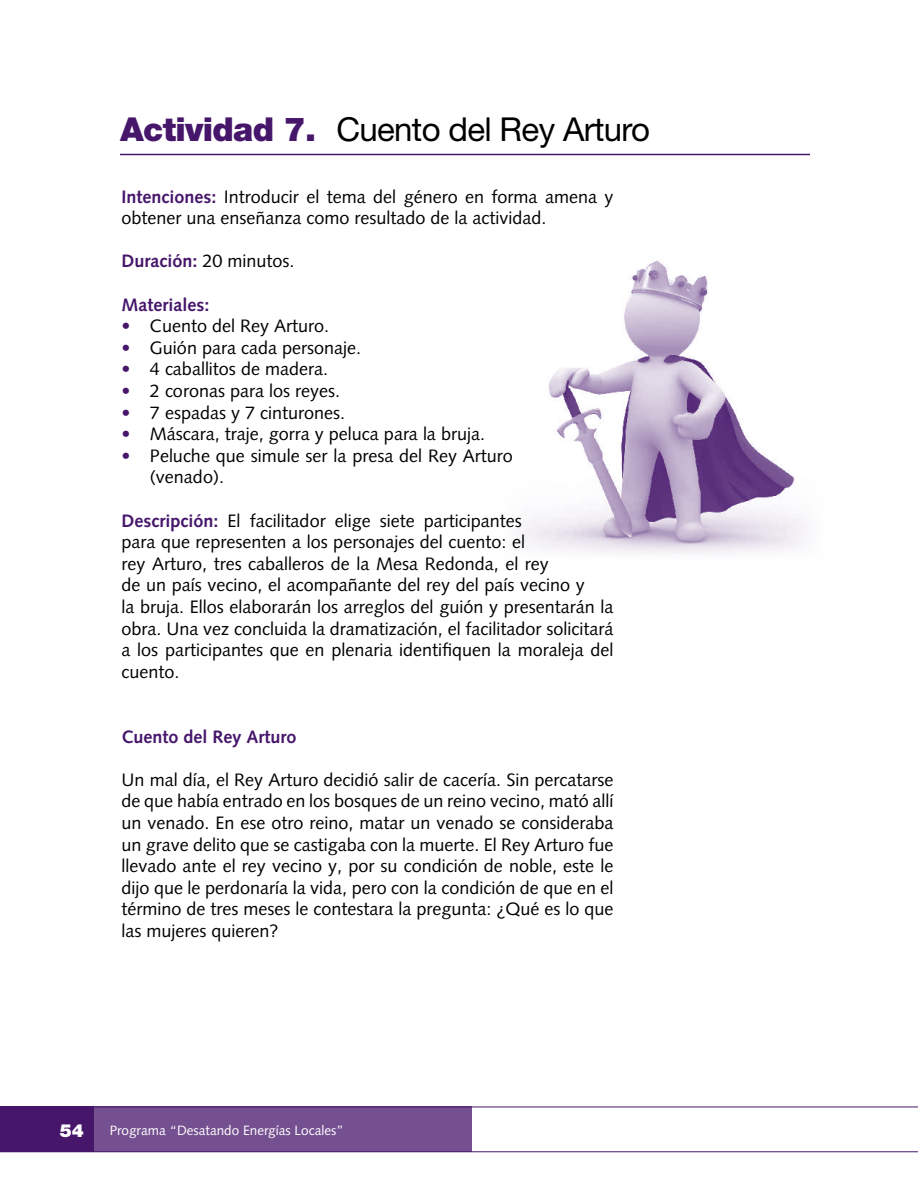
<style>
.page{position:relative;width:918px;height:1188px;background:#fff}
.page>*{position:absolute;margin:0;border:0;box-sizing:border-box;transform-origin:0 0}
.t1{font:33px "Helvetica Neue";letter-spacing:-.02em;color:#000}
.t2{font:18px/21.6px "Syntax";color:#000}
.t3{font:700 18px "Syntax";color:#46166b}
.t4{font:900 18px "Helvetica Neue";color:#fff}
.t5{font:13.5px "Syntax";color:#fff}
.s1{font-weight:900;color:#46166b}
.s2{font-weight:700;color:#46166b}
.s3{color:#46166b}
</style>
<div class="page">
<div style="left:0;top:1107px;width:256px;height:45px;background:#46166b"></div>
<div style="left:94px;top:1107px;width:378px;height:45px;background:#745090"></div>
<hr style="left:0;top:1107px;width:918px;height:1px;background:#46166b">
<hr style="left:0;top:1151px;width:918px;height:1px;background:#46166b">
<img style="left:520px;top:260px;width:287px;height:294px">
<hr style="left:120px;top:154px;width:690px;height:1px;background:#46166b">
<h1 class="t1" style="left:120px;top:109px;width:532px"><span class="s1">Actividad 7.</span> Cuento del Rey Arturo</h1>
<p class="t2" style="left:122px;top:186px;width:493px"><span class="s2">Intenciones:</span> Introducir el tema del género en forma amena y obtener una enseñanza como resultado de la actividad.</p>
<p class="t2" style="left:122px;top:250px;width:175px"><span class="s2">Duración:</span> 20 minutos.</p>
<p class="t3" style="left:122px;top:294px;width:89px">Materiales:</p>
<p class="t2" style="left:122px;top:315px;width:209px"><span class="s3">•</span> Cuento del Rey Arturo.</p>
<p class="t2" style="left:122px;top:337px;width:241px"><span class="s3">•</span> Guión para cada personaje.</p>
<p class="t2" style="left:122px;top:358px;width:208px"><span class="s3">•</span> 4 caballitos de madera.</p>
<p class="t2" style="left:122px;top:380px;width:220px"><span class="s3">•</span> 2 coronas para los reyes.</p>
<p class="t2" style="left:122px;top:402px;width:225px"><span class="s3">•</span> 7 espadas y 7 cinturones.</p>
<p class="t2" style="left:122px;top:423px;width:365px"><span class="s3">•</span> Máscara, traje, gorra y peluca para la bruja.</p>
<p class="t2" style="left:150px;top:445px;width:364px;text-indent:-28px"><span class="s3">•</span> Peluche que simule ser la presa del Rey Arturo (venado).</p>
<p class="t2" style="left:122px;top:510px;width:493px"><span class="s2">Descripción:</span> El facilitador elige siete participantes<br>para que representen a los personajes del cuento: el<br>rey Arturo, tres caballeros de la Mesa Redonda, el rey<br>de un país vecino, el acompañante del rey del país vecino y<br>la bruja. Ellos elaborarán los arreglos del guión y presentarán la obra. Una vez concluida la dramatización, el facilitador solicitará a los participantes que en plenaria identifiquen la moraleja del cuento.</p>
<p class="t3" style="left:122px;top:726px;width:177px">Cuento del Rey Arturo</p>
<p class="t2" style="left:122px;top:769px;width:494px;text-align:justify">Un mal día, el Rey Arturo decidió salir de cacería. Sin percatarse de que había entrado en los bosques de un reino vecino, mató allí un venado. En ese otro reino, matar un venado se consideraba un grave delito que se castigaba con la muerte. El Rey Arturo fue llevado ante el rey vecino y, por su condición de noble, este le dijo que le perdonaría la vida, pero con la condición de que en el término de tres meses le contestara la pregunta: ¿Qué es lo que las mujeres quieren?</p>
<p class="t4" style="left:60px;top:1120px;width:26px">54</p>
<p class="t5" style="left:110px;top:1123px;width:236px">Programa “Desatando Energías Locales”</p>
</div>
